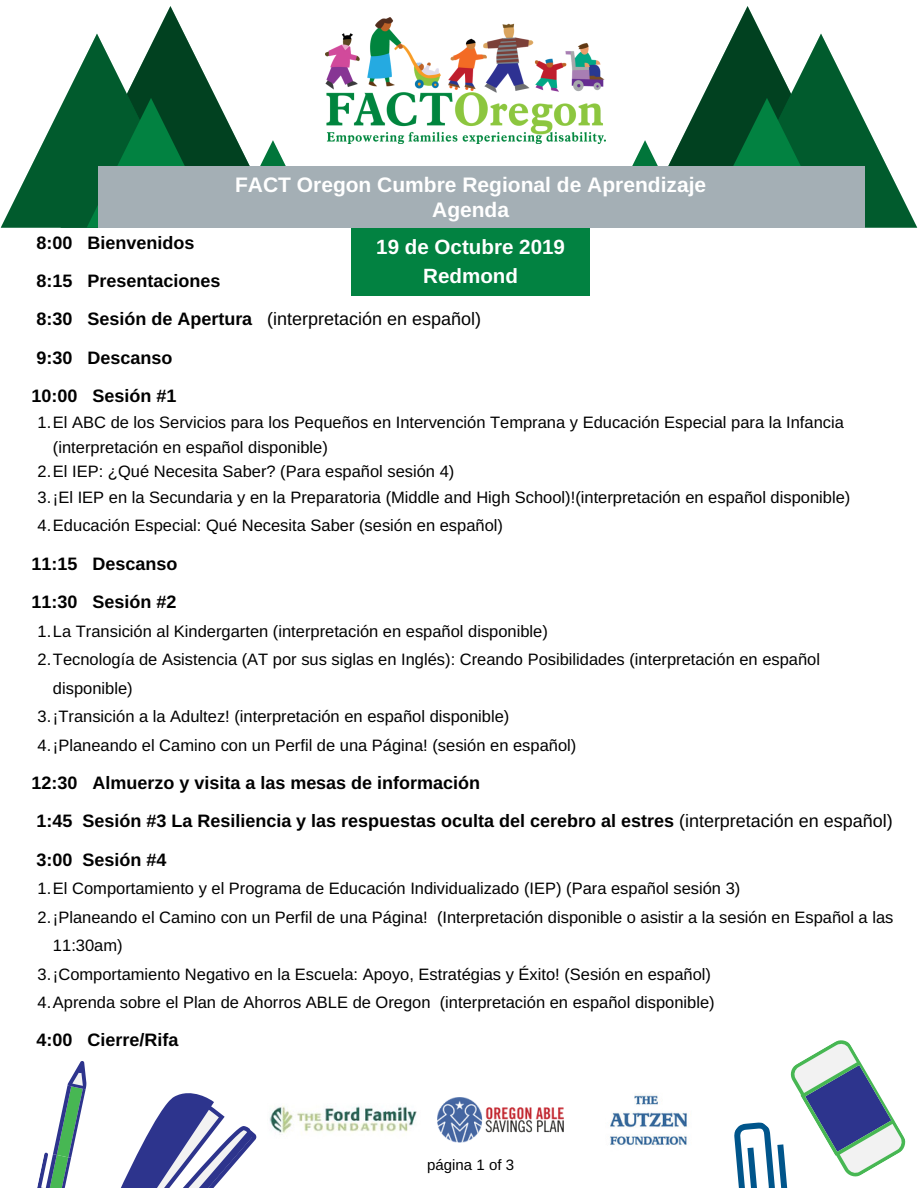
<style>
.page{position:relative;width:918px;height:1188px;background:#fff}
.page>*{position:absolute;margin:0;border:0;box-sizing:border-box;transform-origin:0 0}
.t1{font:700 21px/24.5px "Arimo";color:#fff;text-align:center}
.t2{font:700 20.55px/28.7px "Arimo";color:#fff;text-align:center}
.t3{font:700 18px/38.4px "Arimo";color:#000}
.t4{font:16.5px/28.5px "Arimo";color:#000}
.t5{font:15px "Arimo";color:#000}
.s1{font-weight:400}
</style>
<div class="page">
<svg style="left:681px;top:6px;width:141px;height:160px"></svg>
<svg style="left:703px;top:34px;width:214px;height:194px"></svg>
<svg style="left:605px;top:140px;width:83px;height:26px"></svg>
<svg style="left:37px;top:1061px;width:220px;height:127px"></svg>
<svg style="left:734px;top:1040px;width:172px;height:148px"></svg>
<img style="left:610px;top:1094px;width:78px;height:51px">
<svg style="left:96px;top:6px;width:141px;height:160px"></svg>
<svg style="left:1px;top:34px;width:214px;height:194px"></svg>
<svg style="left:230px;top:140px;width:56px;height:26px"></svg>
<img style="left:325px;top:17px;width:280px;height:126px">
<div style="left:98px;top:166px;width:766px;height:62px;background:#a4afb5"></div>
<img style="left:438px;top:1097px;width:126px;height:45px">
<img style="left:269px;top:1105px;width:148px;height:28px">
<div style="left:351px;top:228px;width:239px;height:68px;background:#028241"></div>
<p class="t1" style="left:235px;top:173px;width:473px">FACT Oregon Cumbre Regional de Aprendizaje<br>Agenda</p>
<p class="t3" style="left:32px;top:223px;width:451px">8:00 Bienvenidos<br>8:15 Presentaciones<br>8:30 Sesión de Apertura <span class="s1">(interpretación en español)<br></span>9:30 Descanso<br>10:00 Sesión #1</p>
<p class="t4" style="left:38px;top:409px;width:808px">1.El ABC de los Servicios para los Pequeños en Intervención Temprana y Educación Especial para la Infancia</p>
<p class="t4" style="left:53px;top:433px;width:276px">(interpretación en español disponible)</p>
<p class="t4" style="left:38px;top:457px;width:418px">2.El IEP: ¿Qué Necesita Saber? (Para español sesión 4)</p>
<p class="t4" style="left:38px;top:483px;width:814px">3.¡El IEP en la Secundaria y en la Preparatoria (Middle and High School)!(interpretación en español disponible)<br>4.Educación Especial: Qué Necesita Saber (sesión en español)</p>
<p class="t3" style="left:32px;top:544px;width:147px">11:15 Descanso<br>11:30 Sesión #2</p>
<p class="t4" style="left:38px;top:617px;width:512px">1.La Transición al Kindergarten (interpretación en español disponible)</p>
<p class="t4" style="left:38px;top:645px;width:784px">2.Tecnología de Asistencia (AT por sus siglas en Inglés): Creando Posibilidades (interpretación en español</p>
<p class="t4" style="left:53px;top:674px;width:81px">disponible)</p>
<p class="t4" style="left:38px;top:702px;width:473px">3.¡Transición a la Adultez! (interpretación en español disponible)</p>
<p class="t4" style="left:38px;top:731px;width:540px">4.¡Planeando el Camino con un Perfil de una Página! (sesión en español)</p>
<p class="t3" style="left:32px;top:764px;width:863px">12:30 Almuerzo y visita a las mesas de información<br>1:45 Sesión #3 La Resiliencia y las respuestas oculta del cerebro al estres <span class="s1">(interpretación en español)<br></span>3:00 Sesión #4</p>
<p class="t4" style="left:38px;top:874px;width:704px">1.El Comportamiento y el Programa de Educación Individualizado (IEP) (Para español sesión 3)</p>
<p class="t4" style="left:38px;top:903px;width:857px">2.¡Planeando el Camino con un Perfil de una Página! (Interpretación disponible o asistir a la sesión en Español a las</p>
<p class="t4" style="left:53px;top:931px;width:71px">11:30am)</p>
<p class="t4" style="left:38px;top:960px;width:675px">3.¡Comportamiento Negativo en la Escuela: Apoyo, Estratégias y Éxito! (Sesión en español)</p>
<p class="t4" style="left:38px;top:988px;width:679px">4.Aprenda sobre el Plan de Ahorros ABLE de Oregon (interpretación en español disponible)</p>
<p class="t3" style="left:37px;top:1021px;width:143px">4:00 Cierre/Rifa</p>
<p class="t2" style="left:376px;top:233px;width:190px">19 de Octubre 2019<br>Redmond</p>
<p class="t5" style="left:427px;top:1156px;width:88px">página 1 of 3</p>
</div>
